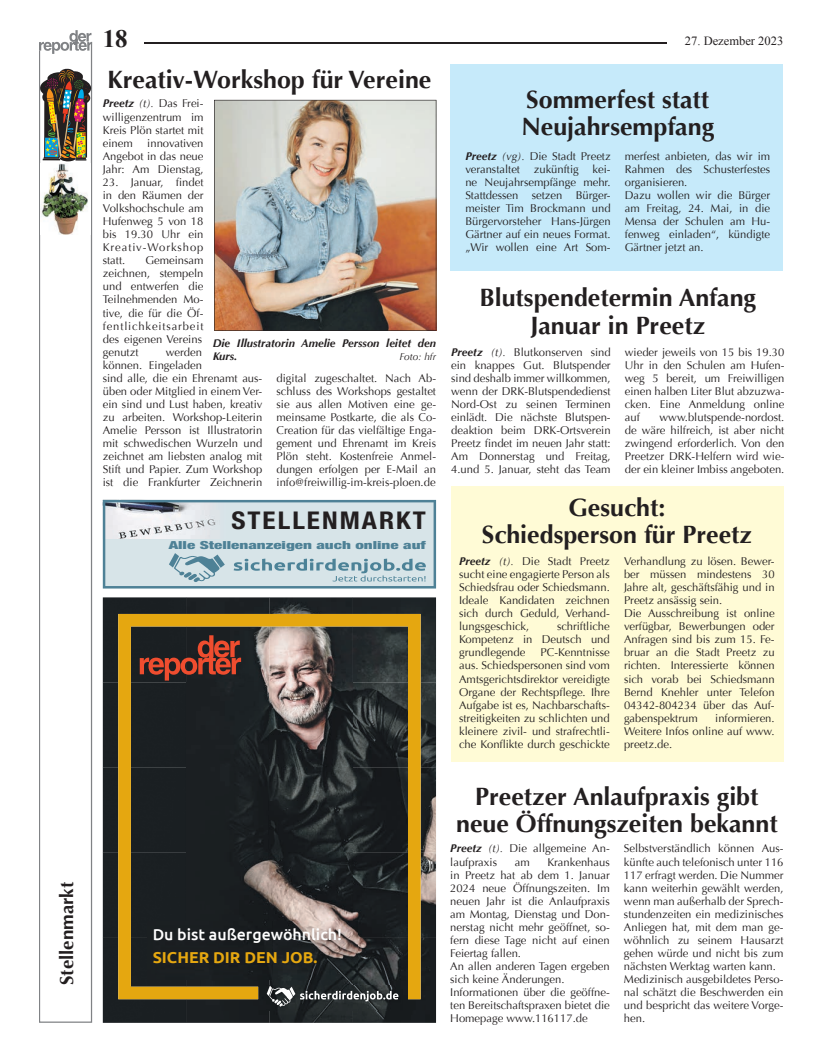
<style>
.page{position:relative;width:819px;height:1053px;background:#fff}
.page>*{position:absolute;margin:0;border:0;box-sizing:border-box;transform-origin:0 0}
.t1{font:700 25px/27.5px "Optima";color:#231f20;text-align:center}
.t2{font:700 25px "Times New Roman";color:#231f20}
.t3{font:700 condensed 24.5px "Helvetica Neue";letter-spacing:.075em;color:#231f20;scale:1.11 1}
.t4{font:700 18.75px "Optima";color:#231f20}
.t5{font:500 15.75px/22.9px "Ubuntu";color:#fff}
.t6{font:12.5px "Times New Roman";color:#231f20}
.t7{font:11.25px/13px "Optima";color:#231f20;text-align:justify}
.t8{font:italic 700 11.25px/13px "Optima";color:#231f20}
.t9{font:900 condensed 11.12px "Helvetica Neue";color:#4e8196;scale:1.54 1}
.t10{font:italic 10px "Optima";color:#231f20}
.s1{font-weight:700;font-style:italic}
.s2{font-style:italic}
.s3{font-weight:700;color:#e5a710}
</style>
<div class="page">
<div style="left:452px;top:486px;width:331px;height:276px;background:#fffbd6"></div>
<div style="left:451px;top:64px;width:331px;height:206px;background:#c6eafa"></div>
<hr style="left:144px;top:43px;width:522px;height:1px;background:#231f20">
<img style="left:103px;top:597px;width:333px;height:255px">
<div style="left:103px;top:852px;width:83px;height:170px;background:#1a1f22"></div>
<img style="left:353px;top:852px;width:83px;height:170px">
<img style="left:186px;top:999px;width:167px;height:23px">
<svg style="left:118px;top:614px;width:302px;height:385px;background:#49422d"></svg>
<img style="left:147px;top:921px;width:210px;height:58px">
<img style="left:266px;top:985px;width:136px;height:25px">
<svg style="left:267px;top:985px;width:131px;height:21px;background:#4f5354"></svg>
<svg style="left:140px;top:635px;width:101px;height:45px;background:#612e26"></svg>
<svg style="left:103px;top:500px;width:333px;height:88px;background:#c5d5db"></svg>
<svg style="left:39px;top:54px;width:53px;height:968px"></svg>
<svg style="left:39px;top:30px;width:53px;height:24px"></svg>
<img style="left:40px;top:69px;width:51px;height:92px">
<img style="left:41px;top:163px;width:49px;height:71px">
<img style="left:214px;top:100px;width:222px;height:231px">
<p class="t4" style="left:56px;top:985px;width:105px;rotate:-90deg">Stellenmarkt</p>
<p class="t2" style="left:103px;top:21px;width:26px">18</p>
<p class="t6" style="left:685px;top:32px;width:100px">27. Dezember 2023</p>
<p class="t1" style="left:107px;top:66px;width:325px">Kreativ-Workshop für Vereine</p>
<p class="t7" style="left:103px;top:97px;width:102px"><span class="s1">Preetz</span> <span class="s2">(t).</span> Das Frei&shy;willigenzentrum im Kreis Plön startet mit einem</p>
<p class="t7" style="left:103px;top:136px;width:102px;text-indent:44px">innovativen Angebot in das neue Jahr: Am Dienstag,</p>
<p class="t7" style="left:103px;top:176px;width:102px">23. Januar, findet in den Räumen der Volkshochschule am Hufenweg 5 von 18 bis 19.30 Uhr ein Kreativ-Workshop statt.</p>
<p class="t7" style="left:103px;top:254px;width:102px;text-align:left;text-indent:43px">Gemeinsam zeichnen, stempeln und entwerfen die<br>Teilnehmenden Mo&shy;tive, die für die Öf&shy;fentlichkeitsarbeit des eigenen Vereins genutzt</p>
<p class="t8" style="left:213px;top:337px;width:225px">Die Illustratorin Amelie Persson leitet den<br>Kurs.</p>
<p class="t7" style="left:103px;top:345px;width:161px;text-align:left;text-indent:63px">werden<br>können. Eingeladen<br>sind alle, die ein Ehrenamt aus&shy;üben oder Mitglied in einem Ver&shy;ein sind und Lust haben, kreativ zu arbeiten. Workshop-Leiterin<br>Amelie Persson ist Illustratorin mit schwedischen Wurzeln und zeichnet am liebsten analog mit<br>Stift und Papier. Zum Workshop ist die Frankfurter Zeichnerin</p>
<p class="t10" style="left:399px;top:351px;width:38px">Foto: hfr</p>
<p class="t7" style="left:276px;top:372px;width:161px">digital zugeschaltet. Nach Ab&shy;schluss des Workshops gestaltet sie aus allen Motiven eine ge&shy;meinsame Postkarte, die als Co-Creation für das vielfältige Enga&shy;gement und Ehrenamt im Kreis Plön steht. Kostenfreie Anmel&shy;dungen erfolgen per E-Mail an info@freiwillig-im-kreis-ploen.de</p>
<p class="t3" style="left:231px;top:505px;width:177px">STELLENMARKT</p>
<p class="t9" style="left:169px;top:538px;width:168px">Alle Stellenanzeigen auch online auf</p>
<p class="t5" style="left:153px;top:922px;width:191px">Du bist außergewöhnlich!<br><span class="s3">SICHER DIR DEN JOB.</span></p>
<p class="t1" style="left:521px;top:86px;width:194px;text-align:left">Sommerfest statt<br>Neujahrsempfang</p>
<p class="t7" style="left:465px;top:149px;width:147px"><span class="s1">Preetz</span> <span class="s2">(vg).</span> Die Stadt Preetz veranstaltet zukünftig kei&shy;ne Neujahrsempfänge mehr.<br>Stattdessen setzen Bürger&shy;meister Tim Brockmann und Bürgervorsteher Hans-Jürgen Gärtner auf ein neues Format. „Wir wollen eine Art Som-</p>
<p class="t7" style="left:625px;top:149px;width:147px;text-align:left">merfest anbieten, das wir im<br>Rahmen des Schusterfestes organisieren.<br>Dazu wollen wir die Bürger am Freitag, 24. Mai, in die<br>Mensa der Schulen am Hu&shy;fenweg einladen“, kündigte<br>Gärtner jetzt an.</p>
<p class="t1" style="left:479px;top:284px;width:278px">Blutspendetermin Anfang<br>Januar in Preetz</p>
<p class="t7" style="left:451px;top:345px;width:161px"><span class="s1">Preetz</span> <span class="s2">(t).</span> Blutkonserven sind ein knappes Gut. Blutspender sind deshalb immer willkommen, wenn der DRK-Blutspendedienst Nord-Ost zu seinen Terminen einlädt. Die nächste Blutspen&shy;deaktion beim DRK-Ortsverein Preetz findet im neuen Jahr statt:<br>Am Donnerstag und Freitag, 4.und 5. Januar, steht das Team</p>
<p class="t7" style="left:625px;top:345px;width:161px">wieder jeweils von 15 bis 19.30<br>Uhr in den Schulen am Hufen&shy;weg 5 bereit, um Freiwilligen einen halben Liter Blut abzuzwa&shy;cken. Eine Anmeldung online auf</p>
<p class="t7" style="left:625px;top:411px;width:161px;text-indent:35px">www.blutspende-nordost. de wäre hilfreich, ist aber nicht zwingend erforderlich. Von den Preetzer DRK-Helfern wird wie&shy;der ein kleiner Imbiss angeboten.</p>
<p class="t1" style="left:482px;top:494px;width:272px">Gesucht:<br>Schiedsperson für Preetz</p>
<p class="t7" style="left:459px;top:554px;width:152px"><span class="s1">Preetz</span> <span class="s2">(t).</span> Die Stadt Preetz sucht eine engagierte Person als Schiedsfrau oder Schiedsmann.<br>Ideale Kandidaten zeichnen sich durch Geduld, Verhand&shy;lungsgeschick,</p>
<p class="t7" style="left:624px;top:554px;width:152px;text-align:left">Verhandlung zu lösen. Bewer&shy;ber müssen mindestens 30<br>Jahre alt, geschäftsfähig und in<br>Preetz ansässig sein.<br>Die Ausschreibung ist online verfügbar, Bewerbungen oder<br>Anfragen sind bis zum 15. Fe&shy;bruar an die Stadt Preetz zu richten. Interessierte können sich vorab bei Schiedsmann<br>Bernd Knehler unter Telefon<br>04342-804234 über das Auf&shy;gabenspektrum</p>
<p class="t7" style="left:459px;top:620px;width:152px;text-indent:98px">schriftliche Kompetenz in Deutsch und grundlegende</p>
<p class="t7" style="left:459px;top:646px;width:152px;text-indent:81px">PC-Kenntnisse aus. Schiedspersonen sind vom Amtsgerichtsdirektor vereidigte Organe der Rechtspflege. Ihre Aufgabe ist es, Nachbarschafts&shy;streitigkeiten zu schlichten und kleinere zivil- und strafrechtli&shy;che Konflikte durch geschickte</p>
<p class="t7" style="left:624px;top:711px;width:152px;text-indent:91px">informieren.<br>Weitere Infos online auf www. preetz.de.</p>
<p class="t1" style="left:456px;top:782px;width:323px">Preetzer Anlaufpraxis gibt neue Öffnungszeiten bekannt</p>
<p class="t7" style="left:450px;top:842px;width:161px"><span class="s1">Preetz</span> <span class="s2">(t).</span> Die allgemeine An&shy;laufpraxis</p>
<p class="t7" style="left:624px;top:842px;width:161px;text-align:left">Selbstverständlich können Aus&shy;künfte auch telefonisch unter 116<br>117 erfragt werden. Die Nummer kann weiterhin gewählt werden, wenn man außerhalb der Sprech&shy;stundenzeiten ein medizinisches<br>Anliegen hat, mit dem man ge&shy;wöhnlich zu seinem Hausarzt gehen würde und nicht bis zum nächsten Werktag warten kann.<br>Medizinisch ausgebildetes Perso&shy;nal schätzt die Beschwerden ein und bespricht das weitere Vorge&shy;hen.</p>
<p class="t7" style="left:450px;top:855px;width:161px;text-align:left;text-indent:97px">Krankenhaus in Preetz hat ab dem 1. Januar<br>2024 neue Öffnungszeiten. Im neuen Jahr ist die Anlaufpraxis am Montag, Dienstag und Don&shy;nerstag nicht mehr geöffnet, so&shy;fern diese Tage nicht auf einen<br>Feiertag fallen.<br>An allen anderen Tagen ergeben sich keine Änderungen.<br>Informationen über die geöffne&shy;ten Bereitschaftspraxen bietet die<br>Homepage www.116117.de</p>
<p class="t7" style="left:514px;top:855px;width:16px">am</p>
</div>
